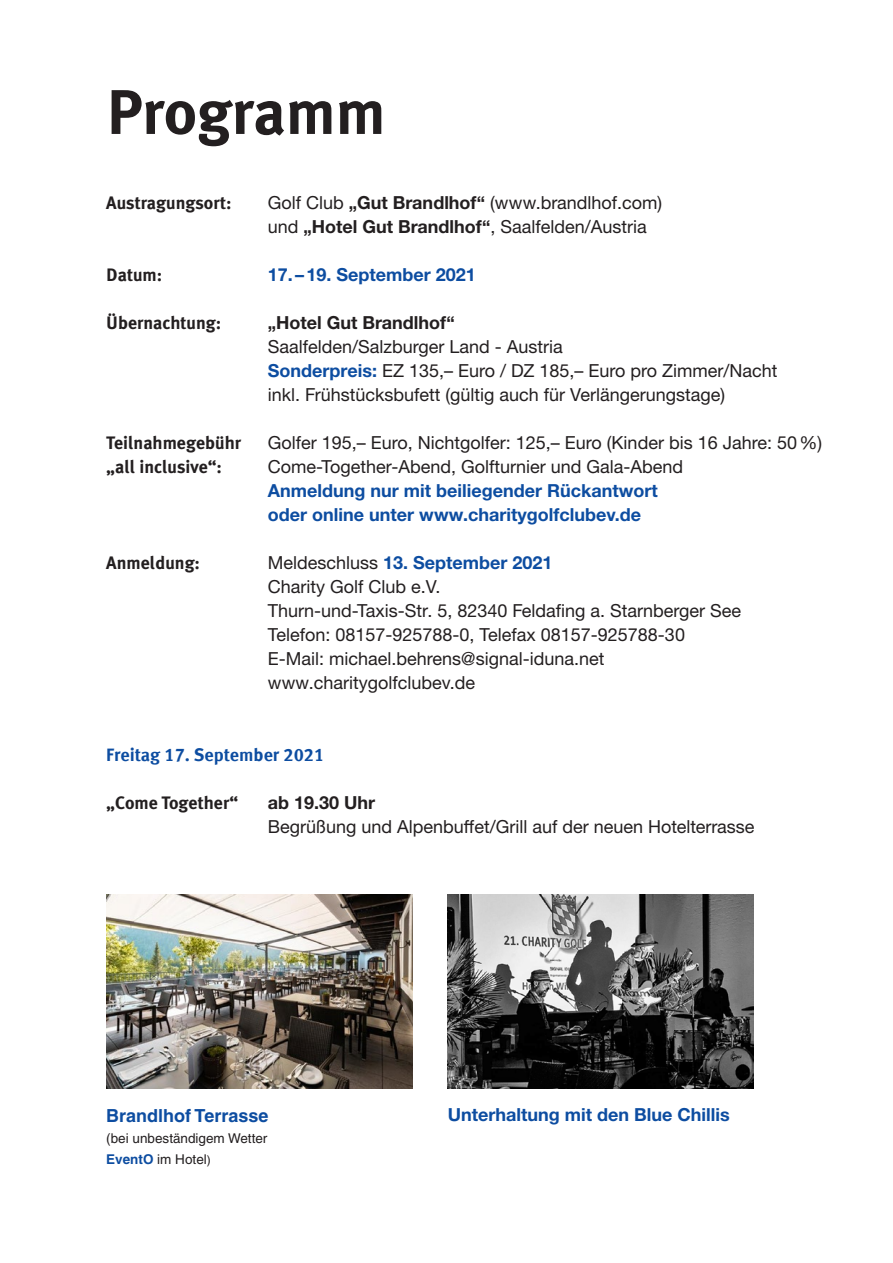
<style>
.page{position:relative;width:893px;height:1263px;background:#fff}
.page>*{position:absolute;margin:0;border:0;box-sizing:border-box;transform-origin:0 0}
.t1{font:700 63px "Meta Plus";color:#231f20}
.t2{font:18px/24px "Helvetica Neue LTW1 G";color:#231f20}
.t3{font:700 18px/24px "Helvetica Neue LTW1 G";color:#0d4da1}
.t4{font:700 18px "Meta Plus";color:#231f20}
.t5{font:700 18px "Helvetica Neue LTW1 G";color:#231f20}
.t6{font:700 18px "Meta Offc Pro";color:#0d4da1}
.t7{font:700 18px "Helvetica";color:#0d4da1}
.t8{font:13.5px/21px "Helvetica";color:#231f20}
.s1{font-weight:700}
.s2{font-weight:700;color:#0d4da1}
.s3{font-size:12px}
</style>
<div class="page">
<img style="left:106px;top:894px;width:306px;height:194px">
<img style="left:448px;top:894px;width:305px;height:194px">
<h1 class="t1" style="left:106px;top:76px;width:281px">Programm</h1>
<p class="t4" style="left:106px;top:192px;width:127px">Austragungsort:</p>
<p class="t2" style="left:268px;top:190px;width:396px">Golf Club <span class="s1">„Gut Brandlhof“</span> (www.brandlhof.com) und <span class="s1">„Hotel Gut Brandlhof“</span>, Saalfelden/Austria</p>
<p class="t4" style="left:106px;top:264px;width:58px">Datum:</p>
<p class="t3" style="left:268px;top:262px;width:209px">17. –19. September 2021</p>
<p class="t4" style="left:106px;top:312px;width:117px">Übernachtung:</p>
<p class="t5" style="left:268px;top:311px;width:188px">„Hotel Gut Brandlhof“</p>
<p class="t2" style="left:268px;top:334px;width:511px">Saalfelden/Salzburger Land - Austria<br><span class="s2">Sonderpreis:</span> EZ 135,– Euro / DZ 185,– Euro pro Zimmer/Nacht inkl. Frühstücksbufett (gültig auch für Verlängerungstage)</p>
<p class="t4" style="left:106px;top:432px;width:136px">Teilnahmegebühr</p>
<p class="t2" style="left:268px;top:430px;width:556px">Golfer 195,– Euro, Nichtgolfer: 125,– Euro (Kinder bis 16 Jahre: 50%)</p>
<p class="t4" style="left:106px;top:456px;width:117px">„all inclusive“:</p>
<p class="t2" style="left:268px;top:454px;width:417px">Come-Together-Abend, Golfturnier und Gala-Abend</p>
<p class="t3" style="left:268px;top:478px;width:391px">Anmeldung nur mit beiliegender Rückantwort oder online unter www.charitygolfclubev.de</p>
<p class="t4" style="left:106px;top:552px;width:95px">Anmeldung:</p>
<p class="t2" style="left:268px;top:550px;width:475px">Meldeschluss <span class="s2">13. September 2021<br></span>Charity Golf Club e.V.<br>Thurn-und-Taxis-Str. 5, 82340 Feldafing a. Starnberger See Telefon: 08157-925788-0, Telefax 08157-925788-30<br>E-Mail: michael.behrens@signal-iduna.net www.charitygolfclubev.de</p>
<p class="t6" style="left:106px;top:741px;width:220px">Freitag 17. September 2021</p>
<p class="t4" style="left:106px;top:792px;width:133px">„Come Together“</p>
<p class="t5" style="left:268px;top:791px;width:109px">ab 19.30 Uhr</p>
<p class="t2" style="left:268px;top:814px;width:488px">Begrüßung und Alpenbuffet/Grill auf der neuen Hotelterrasse</p>
<p class="t7" style="left:106px;top:1105px;width:164px">Brandlhof Terrasse</p>
<p class="t8" style="left:106px;top:1128px;width:163px">(bei unbeständigem Wetter<br><span class="s2">EventO</span> im Hotel<span class="s3">)</span></p>
<p class="t3" style="left:448px;top:1103px;width:283px">Unterhaltung mit den Blue Chillis</p>
</div>
